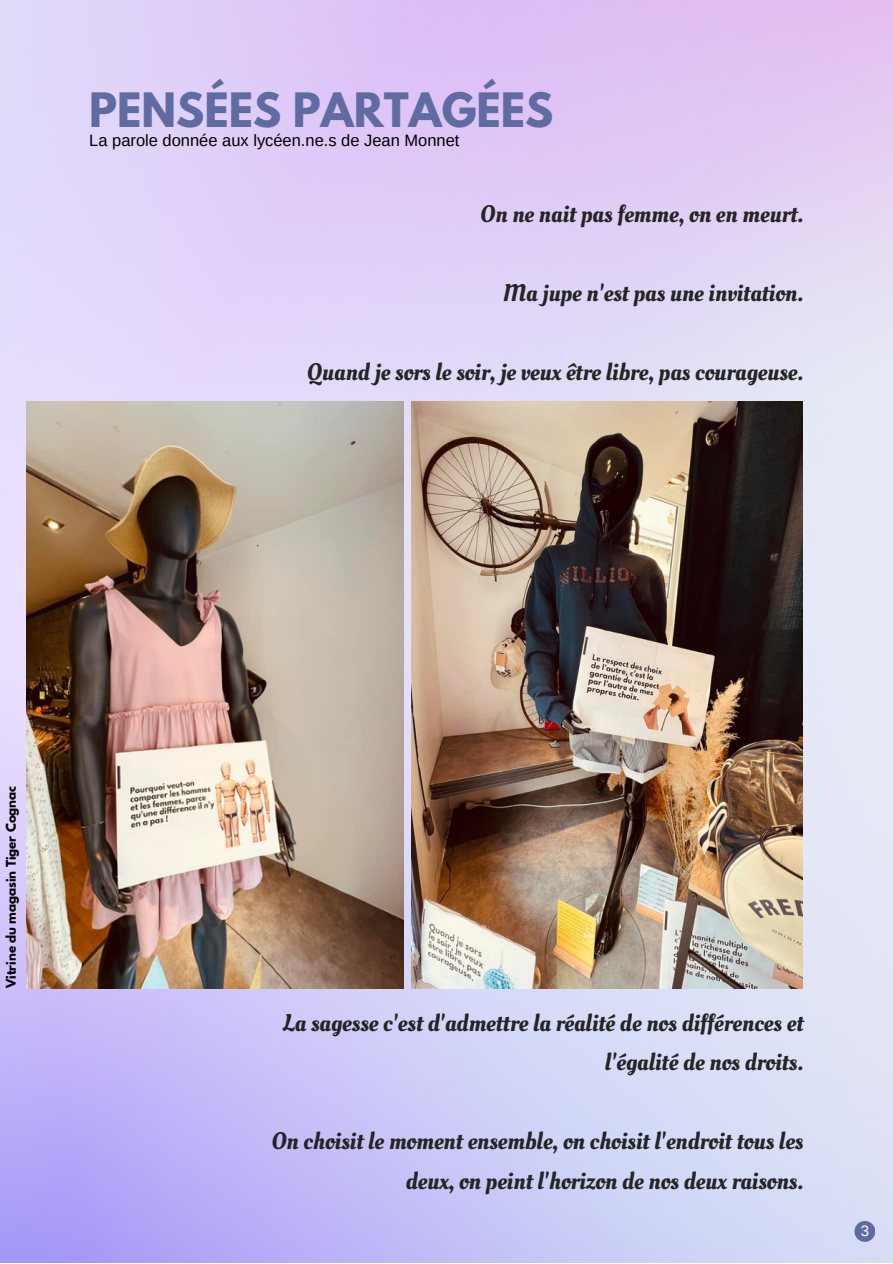
<style>
.page{position:relative;width:893px;height:1264px;background:#fff}
.page>*{position:absolute;margin:0;border:0;box-sizing:border-box;transform-origin:0 0}
.t1{font:700 42px "League Spartan";color:#606ca1}
.t2{font:24px/39.3px "Oleo Script";color:#252525;text-align:right}
.t3{font:16.5px "Arimo";color:#000}
.t4{font:15px "Arimo";color:#fff}
.t5{font:700 11.85px "League Spartan";color:#000}
</style>
<div class="page">
<img style="left:0;top:0;width:892px;height:1262px">
<img style="left:27px;top:401px;width:376px;height:587px">
<img style="left:411px;top:401px;width:391px;height:587px">
<div style="left:854px;top:1220px;width:21px;height:21px;background:#606ca1;border-radius:50%"></div>
<p class="t1" style="left:89px;top:89px;width:465px">PENSÉES PARTAGÉES</p>
<p class="t3" style="left:89px;top:131px;width:372px">La parole donnée aux lycéen.ne.s de Jean Monnet</p>
<p class="t2" style="left:480px;top:195px;width:325px">On ne nait pas femme, on en meurt.</p>
<p class="t2" style="left:503px;top:274px;width:302px">Ma jupe n'est pas une invitation.</p>
<p class="t2" style="left:307px;top:353px;width:498px">Quand je sors le soir, je veux être libre, pas courageuse.</p>
<p class="t5" style="left:5px;top:988px;width:204px;rotate:-90deg">Vitrine du magasin Tiger Cognac</p>
<p class="t2" style="left:283px;top:1003px;width:522px">La sagesse c'est d'admettre la réalité de nos différences et l'égalité de nos droits.</p>
<p class="t2" style="left:271px;top:1122px;width:533px">On choisit le moment ensemble, on choisit l'endroit tous les deux, on peint l'horizon de nos deux raisons.</p>
<p class="t4" style="left:860px;top:1222px;width:10px">3</p>
</div>
